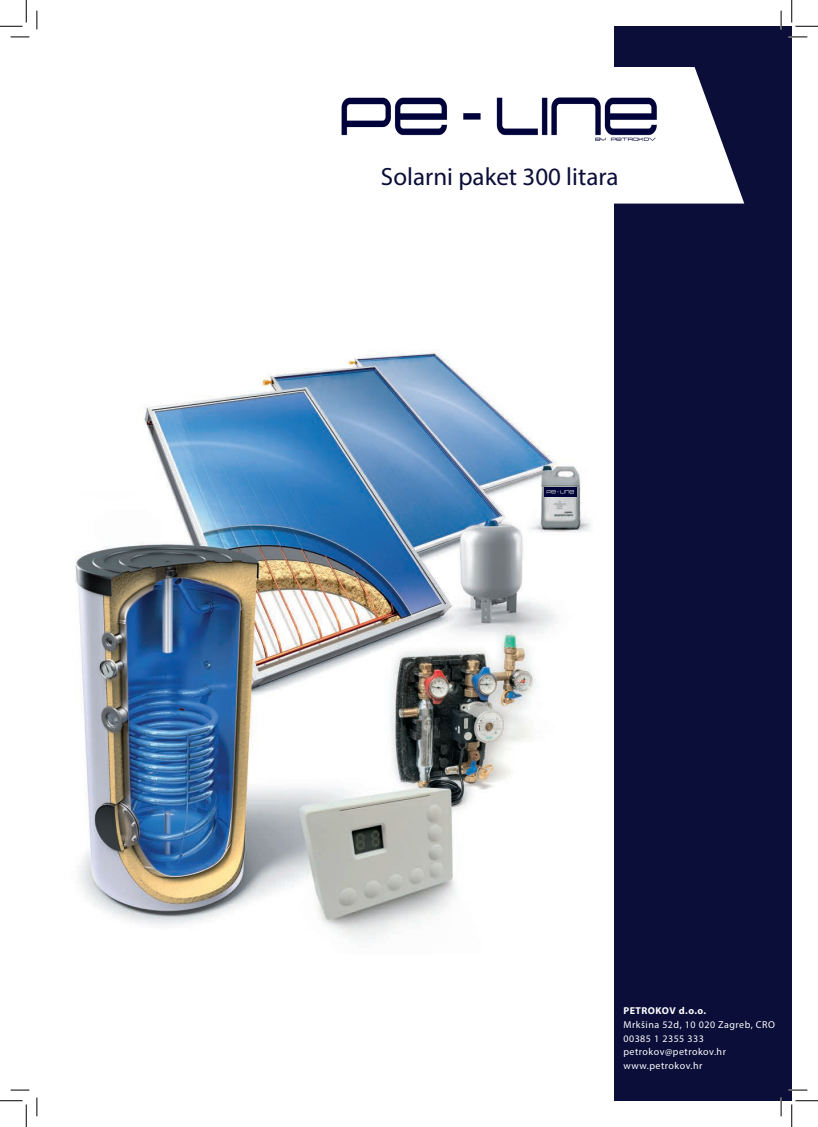
<style>
.page{position:relative;width:818px;height:1127px;background:#fff}
.page>*{position:absolute;margin:0;border:0;box-sizing:border-box;transform-origin:0 0}
.t1{font:25px "Myriad Pro";color:#0a0e38}
.t2{font:10px "Myriad Pro";letter-spacing:.05em;color:#fff}
.t3{font:700 10px "Myriad Pro";letter-spacing:.05em;color:#fff}
</style>
<div class="page">
<img style="left:75px;top:350px;width:516px;height:591px">
<div style="left:614px;top:26px;width:178px;height:1074px;background:#0a0e38"></div>
<svg style="left:614px;top:67px;width:130px;height:136px;fill:#fff"></svg>
<img style="left:341px;top:67px;width:349px;height:119px">
<div style="left:332px;top:156px;width:335px;height:40px;background:#fff"></div>
<img style="left:545px;top:487px;width:31px;height:9px">
<svg style="left:11px;top:36px;width:18px;height:2px"></svg>
<svg style="left:788px;top:36px;width:19px;height:2px"></svg>
<svg style="left:11px;top:1089px;width:18px;height:1px"></svg>
<svg style="left:788px;top:1089px;width:19px;height:1px"></svg>
<svg style="left:36px;top:11px;width:2px;height:18px"></svg>
<svg style="left:36px;top:1097px;width:2px;height:18px"></svg>
<svg style="left:780px;top:11px;width:2px;height:18px"></svg>
<svg style="left:780px;top:1097px;width:2px;height:18px"></svg>
<svg style="left:0;top:0;width:27px;height:27px"></svg>
<svg style="left:0;top:1100px;width:27px;height:26px"></svg>
<svg style="left:791px;top:0;width:27px;height:27px"></svg>
<svg style="left:791px;top:1100px;width:27px;height:26px"></svg>
<p class="t1" style="left:381px;top:162px;width:239px">Solarni paket 300 litara</p>
<p class="t3" style="left:623px;top:1003px;width:84px">PETROKOV d.o.o.</p>
<p class="t2" style="left:623px;top:1017px;width:153px">Mrkšina 52d, 10 020 Zagreb, CRO</p>
<p class="t2" style="left:623px;top:1031px;width:82px">00385 1 2355 333</p>
<p class="t2" style="left:623px;top:1045px;width:104px">petrokov@petrokov.hr</p>
<p class="t2" style="left:623px;top:1059px;width:81px">www.petrokov.hr</p>
</div>
